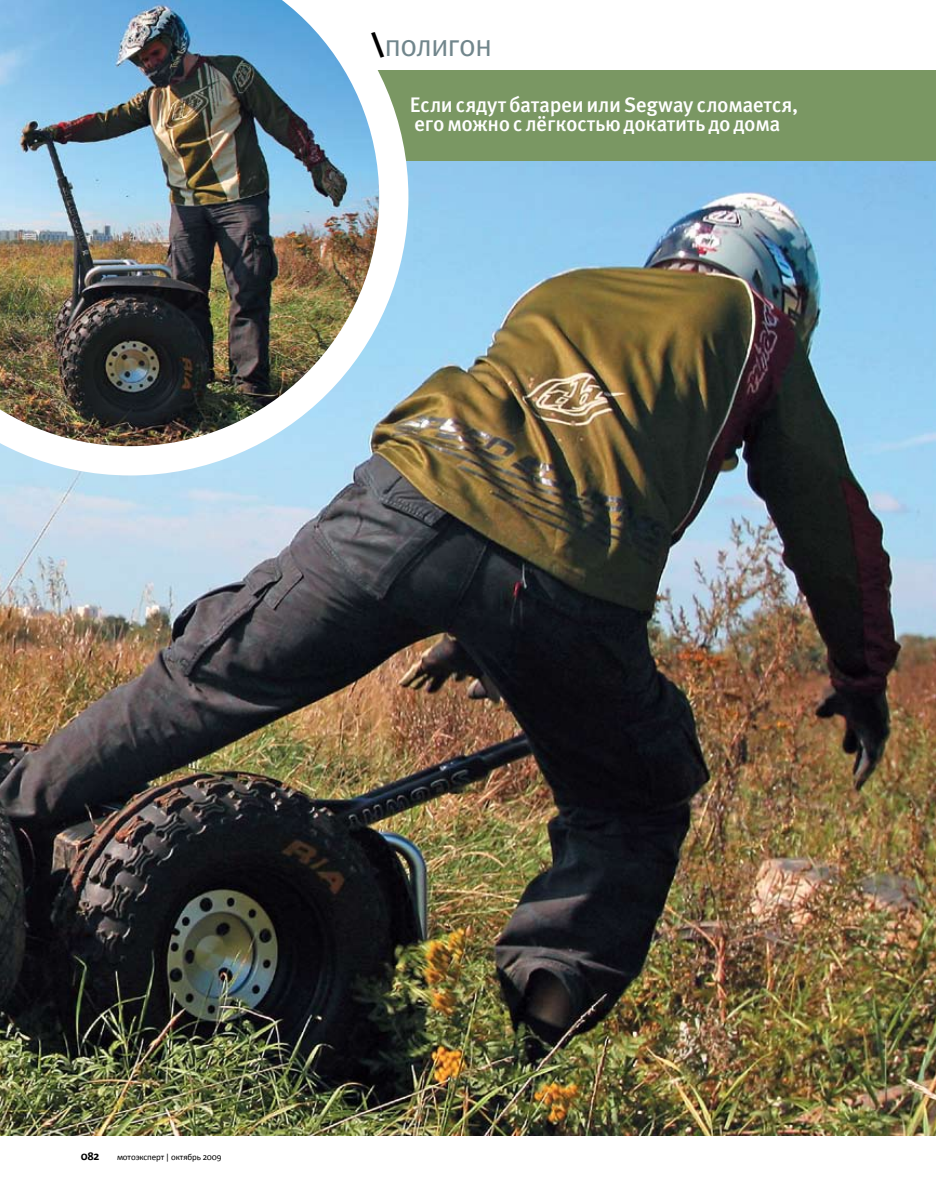
<style>
.page{position:relative;width:936px;height:1191px;background:#fff}
.page>*{position:absolute;margin:0;border:0;box-sizing:border-box;transform-origin:0 0}
.t1{font:31.5px "Meta Pro";letter-spacing:-.035em;color:#71868c}
.t2{font:500 21px/19.5px "Meta Pro";letter-spacing:-.02em;color:#fff}
.t3{font:700 12px "Calibri";color:#000}
.t4{font:9px "Calibri";letter-spacing:-.01em;color:#000}
.s1{font-weight:700;color:#000}
</style>
<div class="page">
<img style="left:0;top:160px;width:935px;height:975px">
<div style="left:0;top:70px;width:935px;height:90px;background:#7a9763"></div>
<img style="left:0;top:0;width:408px;height:475px">
<h1 class="t1" style="left:371px;top:25px;width:123px"><span class="s1">\</span>полигон</h1>
<p class="t2" style="left:410px;top:95px;width:390px">Если сядут батареи или Segway сломается, его можно с лёгкостью докатить до дома</p>
<p class="t3" style="left:81px;top:1148px;width:20px">082</p>
<p class="t4" style="left:117px;top:1151px;width:106px">мотоэксперт | октябрь 2009</p>
</div>
